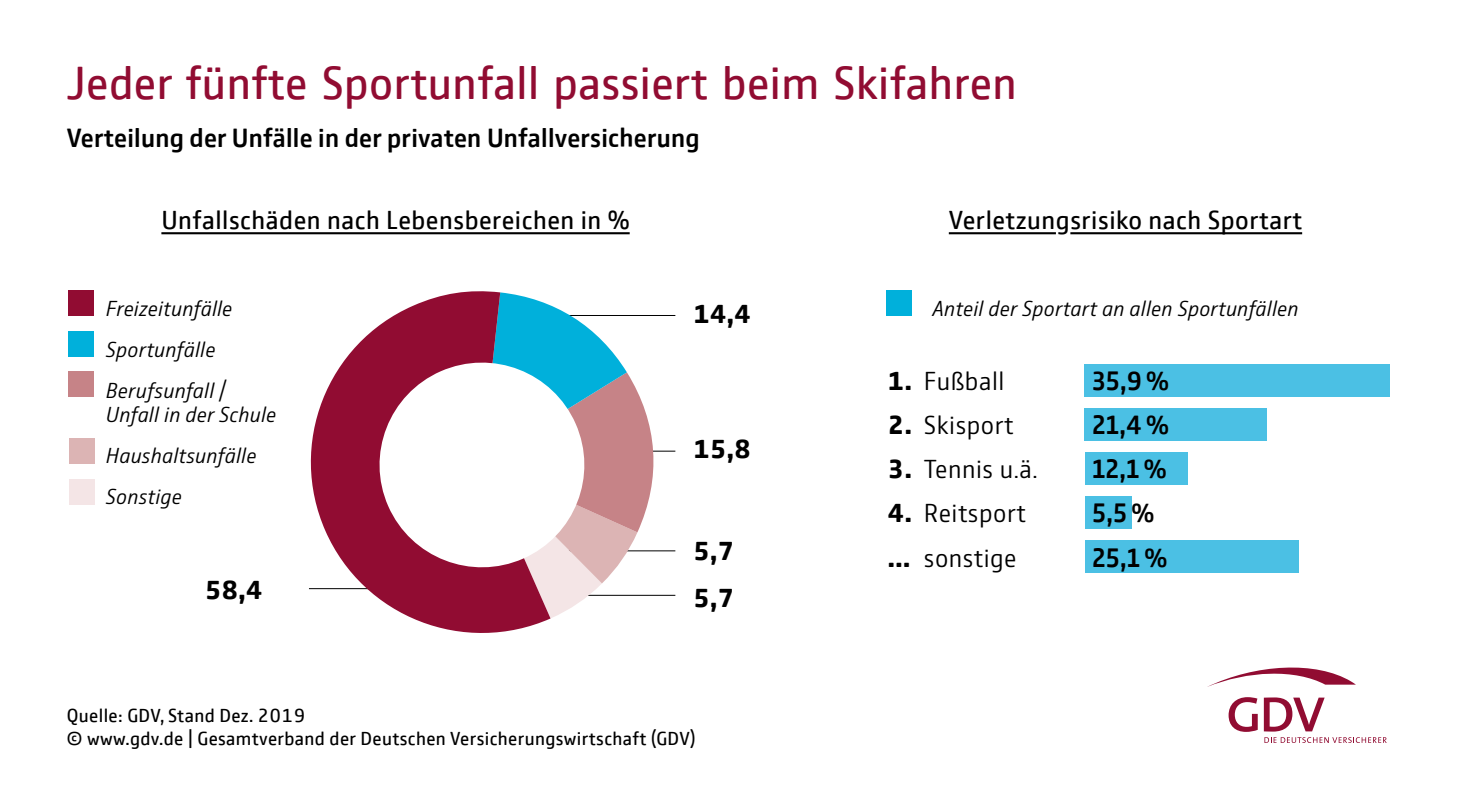
<style>
.page{position:relative;width:1472px;height:810px;background:#fff}
.page>*{position:absolute;margin:0;border:0;box-sizing:border-box;transform-origin:0 0}
.t1{font:48px "GD Vtype";letter-spacing:.01em;color:#910c32}
.t2{font:500 27px "GD Vtype";letter-spacing:.01em;color:#000}
.t3{font:27px "GD Vtype";letter-spacing:.02em;color:#000}
.t4{font:300 27px "GD Vtype";letter-spacing:.02em;color:#000}
.t5{font:700 27px "GD Vtype";color:#000}
.t6{font:italic 300 22.5px/41.1px "GD Vtype";letter-spacing:.01em;color:#000}
.t7{font:19.5px/22.5px "GD Vtype";letter-spacing:.02em;color:#000}
.s1{font-weight:700}
</style>
<div class="page">
<hr style="left:161px;top:232px;width:468px;height:2px;background:#000">
<hr style="left:948px;top:232px;width:107px;height:2px;background:#000">
<hr style="left:1070px;top:232px;width:231px;height:2px;background:#000">
<svg style="left:1207px;top:668px;width:148px;height:19px"></svg>
<svg style="left:1228px;top:697px;width:29px;height:35px"></svg>
<svg style="left:1263px;top:697px;width:123px;height:46px"></svg>
<hr style="left:553px;top:315px;width:122px;height:1px;background:#000">
<hr style="left:553px;top:451px;width:122px;height:1px;background:#000">
<hr style="left:553px;top:595px;width:122px;height:1px;background:#000">
<hr style="left:553px;top:550px;width:122px;height:1px;background:#000">
<svg style="left:550px;top:305px;width:112px;height:313px"></svg>
<svg style="left:309px;top:291px;width:241px;height:342px;fill:#910c32"></svg>
<svg style="left:365px;top:349px;width:233px;height:232px"></svg>
<div style="left:68px;top:291px;width:25px;height:25px;background:#910c32"></div>
<div style="left:68px;top:331px;width:26px;height:25px;background:#00b0db"></div>
<div style="left:69px;top:372px;width:25px;height:25px;background:#c68387"></div>
<div style="left:69px;top:439px;width:25px;height:25px;background:#dcb4b4"></div>
<div style="left:70px;top:479px;width:25px;height:25px;background:#f4e5e6"></div>
<div style="left:1084px;top:364px;width:305px;height:33px;background:#4bc0e4"></div>
<div style="left:1084px;top:408px;width:182px;height:33px;background:#4bc0e4"></div>
<div style="left:1084px;top:452px;width:103px;height:33px;background:#4bc0e4"></div>
<div style="left:1084px;top:496px;width:47px;height:33px;background:#4bc0e4"></div>
<div style="left:1084px;top:540px;width:214px;height:33px;background:#4bc0e4"></div>
<div style="left:886px;top:291px;width:25px;height:25px;background:#00b0db"></div>
<h1 class="t1" style="left:67px;top:49px;width:951px">Jeder fünfte Sportunfall passiert beim Skifahren</h1>
<p class="t2" style="left:67px;top:119px;width:634px">Verteilung der Unfälle in der privaten Unfallversicherung</p>
<p class="t3" style="left:161px;top:201px;width:470px">Unfallschäden nach Lebensbereichen in %</p>
<p class="t3" style="left:948px;top:201px;width:355px">Verletzungsrisiko nach Sportart</p>
<p class="t6" style="left:106px;top:286px;width:128px">Freizeitunfälle<br>Sportunfälle<br>Berufsunfall /</p>
<p class="t6" style="left:106px;top:393px;width:172px">Unfall in der Schule<br>Haushaltsunfälle<br>Sonstige</p>
<p class="t5" style="left:693px;top:295px;width:59px">14,4</p>
<p class="t5" style="left:693px;top:430px;width:59px">15,8</p>
<p class="t5" style="left:693px;top:532px;width:42px">5,7</p>
<p class="t5" style="left:205px;top:571px;width:59px">58,4</p>
<p class="t5" style="left:693px;top:579px;width:42px">5,7</p>
<p class="t7" style="left:67px;top:704px;width:630px">Quelle: GDV, Stand Dez. 2019<br>© www.gdv.de | Gesamtverband der Deutschen Versicherungswirtschaft (GDV)</p>
<p class="t6" style="left:932px;top:286px;width:367px">Anteil der Sportart an allen Sportunfällen</p>
<p class="t4" style="left:887px;top:362px;width:118px"><span class="s1">1.</span> Fußball</p>
<p class="t2" style="left:1092px;top:362px;width:78px">35,9 %</p>
<p class="t4" style="left:887px;top:406px;width:127px"><span class="s1">2.</span> Skisport</p>
<p class="t2" style="left:1092px;top:406px;width:78px">21,4 %</p>
<p class="t4" style="left:887px;top:451px;width:151px"><span class="s1">3.</span> Tennis u.ä.</p>
<p class="t2" style="left:1092px;top:450px;width:75px">12,1 %</p>
<p class="t4" style="left:887px;top:495px;width:139px"><span class="s1">4.</span> Reitsport</p>
<p class="t2" style="left:1092px;top:494px;width:63px">5,5 %</p>
<p class="t4" style="left:887px;top:539px;width:130px"><span class="s1">...</span> sonstige</p>
<p class="t2" style="left:1092px;top:539px;width:76px">25,1 %</p>
</div>
